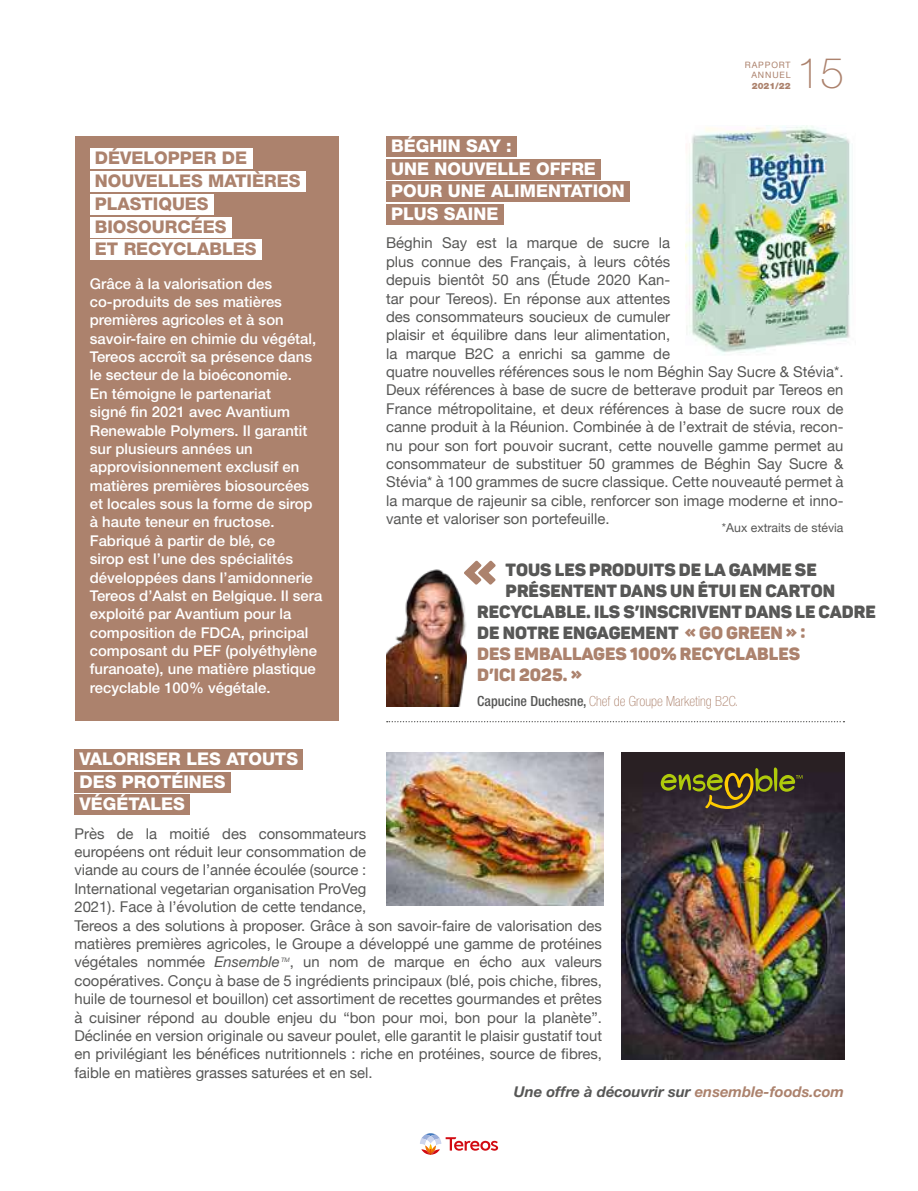
<style>
.page{position:relative;width:918px;height:1191px;background:#fff}
.page>*{position:absolute;margin:0;border:0;box-sizing:border-box;transform-origin:0 0}
.t1{font:100 42.52px "Helvetica Neue";color:#ac826d}
.t2{font:900 17.5px "Panton Demo";color:#575756}
.t3{font:800 17.5px/22.8px "Helvetica Neue LT Std";color:#fff}
.t4{font:800 17.5px/22.8px "Helvetica Neue LT Std";color:#ac826d}
.t5{font:900 17.5px "Panton Demo";color:#ac826d}
.t6{font:14.88px/18.4px "Helvetica Neue";color:#575756}
.t7{font:500 14.88px/18.4px "Helvetica Neue";color:#fff}
.t8{font:italic 700 14.88px "Helvetica Neue";color:#575756}
.t9{font:100 condensed 14px "Helvetica Neue";color:#ac826d}
.t10{font:12.25px "Helvetica Neue";color:#575756}
.t11{font:8.75px/10.5px "Helvetica Neue";letter-spacing:.1em;color:#ac826d;text-align:right}
.t12{font:900 8.75px "Helvetica Neue LT Std";color:#ac826d}
.t13{font:italic 6.12px "Helvetica Neue LT Std";color:#575756}
.s1{color:#ac826d}
.s2{font-weight:500;color:#575756}
.s3{font-family:"Helvetica Neue LT Std";font-style:italic}
</style>
<div class="page">
<div style="left:75px;top:137px;width:264px;height:584px;background:#ac826d"></div>
<div style="left:90px;top:148px;width:162px;height:21px;background:#fff"></div>
<div style="left:90px;top:171px;width:215px;height:21px;background:#fff"></div>
<div style="left:90px;top:194px;width:124px;height:21px;background:#fff"></div>
<div style="left:90px;top:216px;width:141px;height:21px;background:#fff"></div>
<div style="left:90px;top:239px;width:171px;height:21px;background:#fff"></div>
<div style="left:386px;top:136px;width:131px;height:21px;background:#ac826d"></div>
<div style="left:386px;top:159px;width:215px;height:21px;background:#ac826d"></div>
<div style="left:386px;top:181px;width:244px;height:21px;background:#ac826d"></div>
<div style="left:386px;top:204px;width:117px;height:21px;background:#ac826d"></div>
<div style="left:74px;top:749px;width:229px;height:21px;background:#ac826d"></div>
<div style="left:74px;top:771px;width:156px;height:21px;background:#ac826d"></div>
<div style="left:74px;top:794px;width:116px;height:21px;background:#ac826d"></div>
<svg style="left:420px;top:1133px;width:78px;height:21px"></svg>
<img style="left:685px;top:125px;width:165px;height:230px">
<img style="left:386px;top:569px;width:81px;height:137px">
<svg style="left:464px;top:560px;width:32px;height:25px"></svg>
<img style="left:622px;top:752px;width:222px;height:307px">
<svg style="left:660px;top:767px;width:142px;height:42px;background:#514a25"></svg>
<img style="left:386px;top:752px;width:217px;height:154px">
<svg style="left:387px;top:721px;width:457px;height:1px"></svg>
<p class="t4" style="left:95px;top:147px;width:207px">DÉVELOPPER DE<br>NOUVELLES MATIÈRES<br>PLASTIQUES<br>BIOSOURCÉES<br>ET RECYCLABLES</p>
<p class="t7" style="left:90px;top:274px;width:234px">Grâce à la valorisation des co-produits de ses matières premières agricoles et à son savoir-faire en chimie du végétal,<br>Tereos accroît sa présence dans le secteur de la bioéconomie.<br>En témoigne le partenariat<br>signé fin 2021 avec Avantium<br>Renewable Polymers. Il garantit sur plusieurs années un approvisionnement exclusif en matières premières biosourcées et locales sous la forme de sirop à haute teneur en fructose.<br>Fabriqué à partir de blé, ce<br>sirop est l’une des spécialités développées dans l’amidonnerie<br>Tereos d’Aalst en Belgique. Il sera exploité par Avantium pour la composition de FDCA, principal composant du PEF (polyéthylène furanoate), une matière plastique recyclable 100% végétale.</p>
<p class="t11" style="left:745px;top:60px;width:47px">RAPPORT<br>ANNUEL</p>
<p class="t12" style="left:752px;top:80px;width:40px">2021/22</p>
<h1 class="t1" style="left:797px;top:48px;width:49px">15</h1>
<p class="t3" style="left:391px;top:134px;width:235px">BÉGHIN SAY :<br>UNE NOUVELLE OFFRE<br>POUR UNE ALIMENTATION<br>PLUS SAINE</p>
<p class="t6" style="left:386px;top:235px;width:459px">Béghin Say est la marque de sucre la<br>plus connue des Français, à leurs côtés<br>depuis bientôt 50 ans (Étude 2020 Kan-<br>tar pour Tereos). En réponse aux attentes<br>des consommateurs soucieux de cumuler<br>plaisir et équilibre dans leur alimentation,<br>la marque B2C a enrichi sa gamme de<br>quatre nouvelles références sous le nom Béghin Say Sucre &amp; Stévia*.<br>Deux références à base de sucre de betterave produit par Tereos en France métropolitaine, et deux références à base de sucre roux de canne produit à la Réunion. Combinée à de l’extrait de stévia, recon&shy;nu pour son fort pouvoir sucrant, cette nouvelle gamme permet au consommateur de substituer 50 grammes de Béghin Say Sucre &amp; Stévia* à 100 grammes de sucre classique. Cette nouveauté permet à la marque de rajeunir sa cible, renforcer son image moderne et inno&shy;vante et valoriser son portefeuille.</p>
<p class="t10" style="left:722px;top:519px;width:123px">*Aux extraits de stévia</p>
<p class="t2" style="left:505px;top:558px;width:311px">TOUS LES PRODUITS DE LA GAMME SE</p>
<p class="t2" style="left:505px;top:579px;width:331px">PRÉSENTENT DANS UN ÉTUI EN CARTON</p>
<p class="t2" style="left:477px;top:600px;width:398px">RECYCLABLE. ILS S’INSCRIVENT DANS LE CADRE</p>
<p class="t2" style="left:477px;top:621px;width:330px">DE NOTRE ENGAGEMENT <span class="s1">« GO GREEN » :</span></p>
<p class="t5" style="left:477px;top:642px;width:313px">DES EMBALLAGES 100% RECYCLABLES</p>
<p class="t5" style="left:477px;top:663px;width:106px">D’ICI 2025. »</p>
<p class="t9" style="left:477px;top:693px;width:262px"><span class="s2">Capucine Duchesne,</span> Chef de Groupe Marketing B2C.</p>
<p class="t3" style="left:79px;top:747px;width:220px">VALORISER LES ATOUTS<br>DES PROTÉINES<br>VÉGÉTALES</p>
<p class="t6" style="left:74px;top:825px;width:529px">Près de la moitié des consommateurs<br>européens ont réduit leur consommation de<br>viande au cours de l’année écoulée (source :<br>International vegetarian organisation ProVeg<br>2021). Face à l’évolution de cette tendance,<br>Tereos a des solutions à proposer. Grâce à son savoir-faire de valorisation des matières premières agricoles, le Groupe a développé une gamme de protéines végétales nommée <span class="s3">Ensemble</span></p>
<p class="t6" style="left:74px;top:953px;width:529px;text-align:justify;text-indent:215px">, un nom de marque en écho aux valeurs coopératives. Conçu à base de 5 ingrédients principaux (blé, pois chiche, fibres, huile de tournesol et bouillon) cet assortiment de recettes gourmandes et prêtes à cuisiner répond au double enjeu du “bon pour moi, bon pour la planète”.<br>Déclinée en version originale ou saveur poulet, elle garantit le plaisir gustatif tout en privilégiant les bénéfices nutritionnels : riche en protéines, source de fibres, faible en matières grasses saturées et en sel.</p>
<p class="t13" style="left:281px;top:956px;width:10px">TM</p>
<p class="t8" style="left:514px;top:1082px;width:332px">Une offre à découvrir sur <span class="s1">ensemble-foods.com</span></p>
</div>
